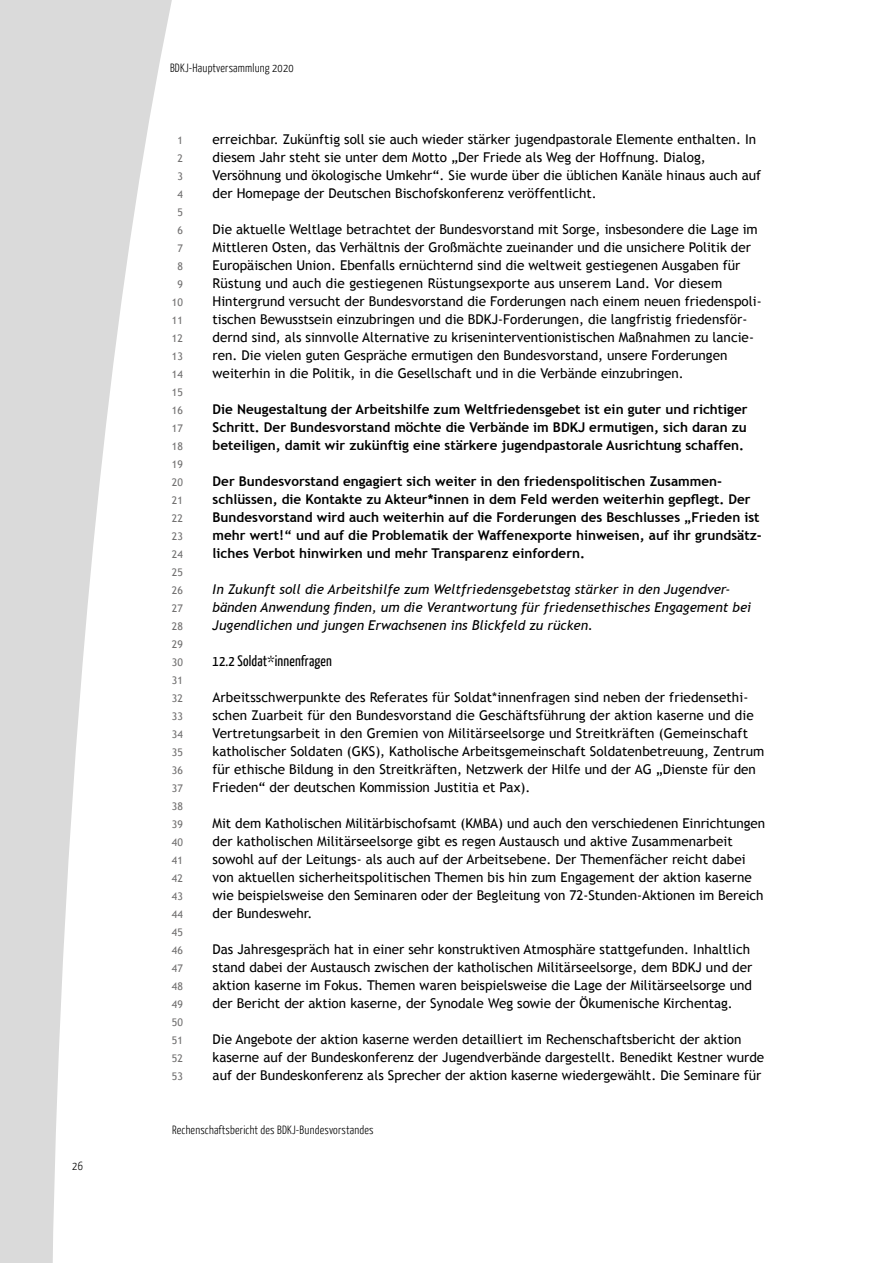
<style>
.page{position:relative;width:893px;height:1263px;background:#fff}
.page>*{position:absolute;margin:0;border:0;box-sizing:border-box;transform-origin:0 0}
._04_hl_copy{font:15px "BDKJ";color:#000}
._05_copy{font:13.5px/18px "Trebuchet MS";color:#000}
._05_copy-2{font:700 13.5px/18px "Trebuchet MS";color:#000;text-align:justify}
._05_copy-3{font:italic 13.5px/18px "Trebuchet MS";color:#000}
.t1{font:300 12px "BDKJ";color:#000}
.t2{font:10.5px/18px "Trebuchet MS";color:#706f6f;text-align:center}
</style>
<div class="page">
<svg style="left:0;top:0;width:172px;height:1263px;fill:#dadada"></svg>
<p class="t1" style="left:72px;top:1158px;width:12px">26</p>
<p class="t1" style="left:170px;top:60px;width:125px">BDKJ-Hauptversammlung 2020</p>
<p class="t2" style="left:172px;top:131px;width:13px">1<br>2<br>3<br>4<br>5<br>6<br>7<br>8<br>9<br>10<br>11<br>12<br>13<br>14<br>15<br>16<br>17<br>18<br>19<br>20<br>21<br>22<br>23<br>24<br>25<br>26<br>27<br>28<br>29<br>30<br>31<br>32<br>33<br>34<br>35<br>36<br>37<br>38<br>39<br>40<br>41<br>42<br>43<br>44<br>45<br>46<br>47<br>48<br>49<br>50<br>51<br>52<br>53</p>
<p class="_05_copy" style="left:213px;top:130px;width:550px">erreichbar. Zukünftig soll sie auch wieder stärker jugendpastorale Elemente enthalten. In diesem Jahr steht sie unter dem Motto „Der Friede als Weg der Hoffnung. Dialog, Versöhnung und ökologische Umkehr“. Sie wurde über die üblichen Kanäle hinaus auch auf der Homepage der Deutschen Bischofskonferenz veröffentlicht.</p>
<p class="_05_copy" style="left:213px;top:220px;width:551px">Die aktuelle Weltlage betrachtet der Bundesvorstand mit Sorge, insbesondere die Lage im Mittleren Osten, das Verhältnis der Großmächte zueinander und die unsichere Politik der Europäischen Union. Ebenfalls ernüchternd sind die weltweit gestiegenen Ausgaben für Rüstung und auch die gestiegenen Rüstungsexporte aus unserem Land. Vor diesem Hintergrund versucht der Bundesvorstand die Forderungen nach einem neuen friedenspoli&shy;tischen Bewusstsein einzubringen und die BDKJ-Forderungen, die langfristig friedensför&shy;dernd sind, als sinnvolle Alternative zu kriseninterventionistischen Maßnahmen zu lancie&shy;ren. Die vielen guten Gespräche ermutigen den Bundesvorstand, unsere Forderungen weiterhin in die Politik, in die Gesellschaft und in die Verbände einzubringen.</p>
<p class="_05_copy-2" style="left:213px;top:400px;width:536px">Die Neugestaltung der Arbeitshilfe zum Weltfriedensgebet ist ein guter und richtiger Schritt. Der Bundesvorstand möchte die Verbände im BDKJ ermutigen, sich daran zu beteiligen, damit wir zukünftig eine stärkere jugendpastorale Ausrichtung schaffen.</p>
<p class="_05_copy-2" style="left:213px;top:472px;width:551px;text-align:left">Der Bundesvorstand engagiert sich weiter in den friedenspolitischen Zusammen&shy;schlüssen, die Kontakte zu Akteur*innen in dem Feld werden weiterhin gepflegt. Der Bundesvorstand wird auch weiterhin auf die Forderungen des Beschlusses „Frieden ist mehr wert!“ und auf die Problematik der Waffenexporte hinweisen, auf ihr grundsätz&shy;liches Verbot hinwirken und mehr Transparenz einfordern.</p>
<p class="_05_copy-3" style="left:213px;top:580px;width:540px">In Zukunft soll die Arbeitshilfe zum Weltfriedensgebetstag stärker in den Jugendver&shy;bänden Anwendung finden, um die Verantwortung für friedensethisches Engagement bei<br>Jugendlichen und jungen Erwachsenen ins Blickfeld zu rücken.</p>
<p class="_04_hl_copy" style="left:213px;top:651px;width:121px">12.2 Soldat*innenfragen</p>
<p class="_05_copy" style="left:213px;top:688px;width:553px">Arbeitsschwerpunkte des Referates für Soldat*innenfragen sind neben der friedensethi&shy;schen Zuarbeit für den Bundesvorstand die Geschäftsführung der aktion kaserne und die Vertretungsarbeit in den Gremien von Militärseelsorge und Streitkräften (Gemeinschaft katholischer Soldaten (GKS), Katholische Arbeitsgemeinschaft Soldatenbetreuung, Zentrum für ethische Bildung in den Streitkräften, Netzwerk der Hilfe und der AG „Dienste für den Frieden“ der deutschen Kommission Justitia et Pax).</p>
<p class="_05_copy" style="left:213px;top:814px;width:554px">Mit dem Katholischen Militärbischofsamt (KMBA) und auch den verschiedenen Einrichtungen der katholischen Militärseelsorge gibt es regen Austausch und aktive Zusammenarbeit sowohl auf der Leitungs- als auch auf der Arbeitsebene. Der Themenfächer reicht dabei von aktuellen sicherheitspolitischen Themen bis hin zum Engagement der aktion kaserne wie beispielsweise den Seminaren oder der Begleitung von 72-Stunden-Aktionen im Bereich der Bundeswehr.</p>
<p class="_05_copy" style="left:213px;top:940px;width:541px">Das Jahresgespräch hat in einer sehr konstruktiven Atmosphäre stattgefunden. Inhaltlich stand dabei der Austausch zwischen der katholischen Militärseelsorge, dem BDKJ und der aktion kaserne im Fokus. Themen waren beispielsweise die Lage der Militärseelsorge und der Bericht der aktion kaserne, der Synodale Weg sowie der Ökumenische Kirchentag.</p>
<p class="_05_copy" style="left:213px;top:1030px;width:553px">Die Angebote der aktion kaserne werden detailliert im Rechenschaftsbericht der aktion kaserne auf der Bundeskonferenz der Jugendverbände dargestellt. Benedikt Kestner wurde auf der Bundeskonferenz als Sprecher der aktion kaserne wiedergewählt. Die Seminare für</p>
<p class="t1" style="left:172px;top:1122px;width:203px">Rechenschaftsbericht des BDKJ-Bundesvorstandes</p>
</div>
